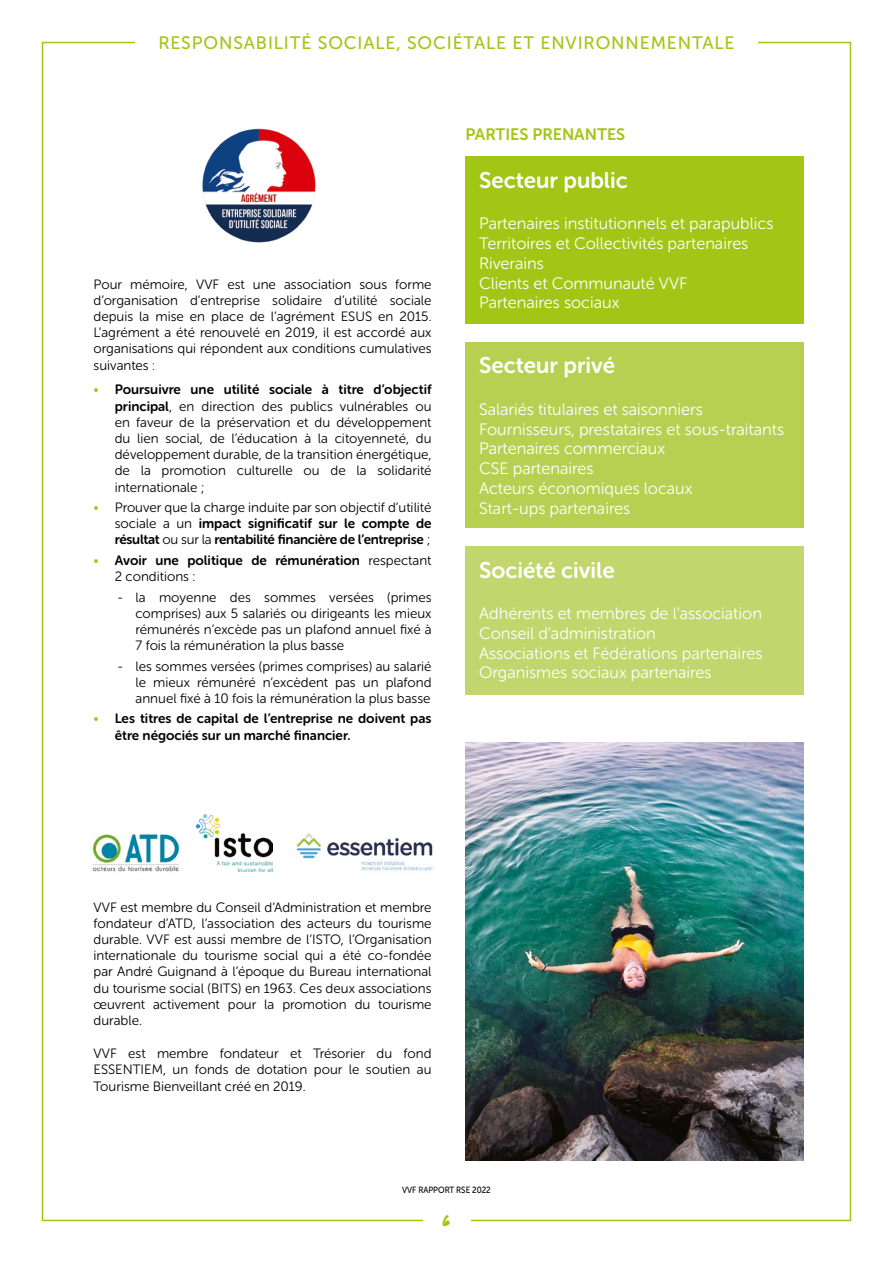
<style>
.page{position:relative;width:893px;height:1263px;background:#fff}
.page>*{position:absolute;margin:0;border:0;box-sizing:border-box;transform-origin:0 0}
.t1{font:22.5px "Museo Sans Rounded 700";color:#fff}
.t2{font:18px "Museo Sans Rounded 500";letter-spacing:.05em;color:#a2c616}
.t3{font:16.5px/19.8px "Museo Sans Rounded 300";color:#fff}
.t4{font:16.5px "Museo Sans Rounded 700";color:#a2c616}
.t5{font:15px "Permanent Marker";color:#a2c616}
.t6{font:13.5px/16.2px "Museo Sans Rounded 300";color:#000;text-align:justify}
.t7{font:13.5px/16.2px "Museo Sans Rounded 700";color:#000}
.t8{font:13.5px/16.2px "Museo Sans Rounded 700";letter-spacing:-.02em;color:#000}
.t9{font:9px "Museo Sans Rounded 500";color:#000;scale:.9 1}
.s1{font-family:"Museo Sans Rounded 300";color:#a2c616}
.s2{font-family:"Museo Sans Rounded 700"}
.s3{color:#a2c616}
.s4{font-family:"Museo Sans Rounded 300"}
</style>
<div class="page">
<img style="left:92px;top:833px;width:88px;height:39px">
<img style="left:196px;top:814px;width:76px;height:57px">
<img style="left:296px;top:833px;width:137px;height:38px">
<img style="left:201px;top:128px;width:116px;height:115px;border-radius:58px">
<div style="left:466px;top:157px;width:338px;height:167px;background:#a2c616"></div>
<div style="left:466px;top:342px;width:338px;height:186px;background:#b8d052"></div>
<div style="left:466px;top:546px;width:338px;height:149px;background:#c1d66c"></div>
<img style="left:466px;top:742px;width:338px;height:419px">
<h2 class="t2" style="left:158px;top:33px;width:578px">RESPONSABILITÉ SOCIALE, SOCIÉTALE ET ENVIRONNEMENTALE</h2>
<p class="t6" style="left:94px;top:276px;width:340px">Pour mémoire, VVF est une association sous forme d’organisation d’entreprise solidaire d’utilité sociale depuis la mise en place de l’agrément ESUS en 2015.<br>L’agrément a été renouvelé en 2019, il est accordé aux organisations qui répondent aux conditions cumulatives suivantes :</p>
<p class="t7" style="left:94px;top:382px;width:340px"><span class="s1">•</span> Poursuivre une utilité sociale à titre d’objectif</p>
<p class="t6" style="left:115px;top:398px;width:318px"><span class="s2">principal</span>, en direction des publics vulnérables ou en faveur de la préservation et du développement du lien social, de l’éducation à la citoyenneté, du développement durable, de la transition énergétique, de la promotion culturelle ou de la solidarité internationale ;</p>
<p class="t6" style="left:94px;top:499px;width:339px"><span class="s3">•</span> Prouver que la charge induite par son objectif d’utilité</p>
<p class="t8" style="left:115px;top:515px;width:318px"><span class="s4">sociale a un</span> impact significatif sur le compte de résultat <span class="s4">ou sur la</span> rentabilité financière de l’entreprise <span class="s4">;</span></p>
<p class="t7" style="left:94px;top:552px;width:340px"><span class="s1">•</span> Avoir une politique de rémunération <span class="s4">respectant</span></p>
<p class="t6" style="left:115px;top:568px;width:82px">2 conditions :</p>
<p class="t6" style="left:136px;top:589px;width:298px;text-indent:-18px">- la moyenne des sommes versées (primes comprises) aux 5 salariés ou dirigeants les mieux rémunérés n’excède pas un plafond annuel fixé à 7 fois la rémunération la plus basse</p>
<p class="t6" style="left:136px;top:658px;width:298px;text-indent:-18px">- les sommes versées (primes comprises) au salarié le mieux rémunéré n’excèdent pas un plafond annuel fixé à 10 fois la rémunération la plus basse</p>
<p class="t7" style="left:115px;top:711px;width:318px;text-indent:-21px"><span class="s1">•</span> Les titres de capital de l’entreprise ne doivent pas être négociés sur un marché financier.</p>
<p class="t4" style="left:466px;top:125px;width:161px">PARTIES PRENANTES</p>
<h1 class="t1" style="left:479px;top:167px;width:150px">Secteur public</h1>
<p class="t3" style="left:479px;top:214px;width:296px">Partenaires institutionnels et parapublics<br>Territoires et Collectivités partenaires<br>Riverains<br>Clients et Communauté VVF<br>Partenaires sociaux</p>
<h1 class="t1" style="left:479px;top:353px;width:137px">Secteur privé</h1>
<p class="t3" style="left:479px;top:399px;width:307px">Salariés titulaires et saisonniers<br>Fournisseurs, prestataires et sous-traitants<br>Partenaires commerciaux<br>CSE partenaires<br>Acteurs économiques locaux<br>Start-ups partenaires</p>
<h1 class="t1" style="left:479px;top:557px;width:137px">Société civile</h1>
<p class="t3" style="left:479px;top:603px;width:285px">Adhérents et membres de l’association Conseil d’administration<br>Associations et Fédérations partenaires Organismes sociaux partenaires</p>
<p class="t6" style="left:94px;top:899px;width:340px">VVF est membre du Conseil d’Administration et membre fondateur d’ATD, l’association des acteurs du tourisme durable. VVF est aussi membre de l’ISTO, l’Organisation internationale du tourisme social qui a été co-fondée par André Guignand à l’époque du Bureau international du tourisme social (BITS) en 1963. Ces deux associations œuvrent activement pour la promotion du tourisme durable.</p>
<p class="t6" style="left:94px;top:1046px;width:340px">VVF est membre fondateur et Trésorier du fond ESSENTIEM, un fonds de dotation pour le soutien au Tourisme Bienveillant créé en 2019.</p>
<p class="t9" style="left:402px;top:1185px;width:100px">VVF RAPPORT RSE 2022</p>
<p class="t5" style="left:443px;top:1210px;width:9px">6</p>
</div>
